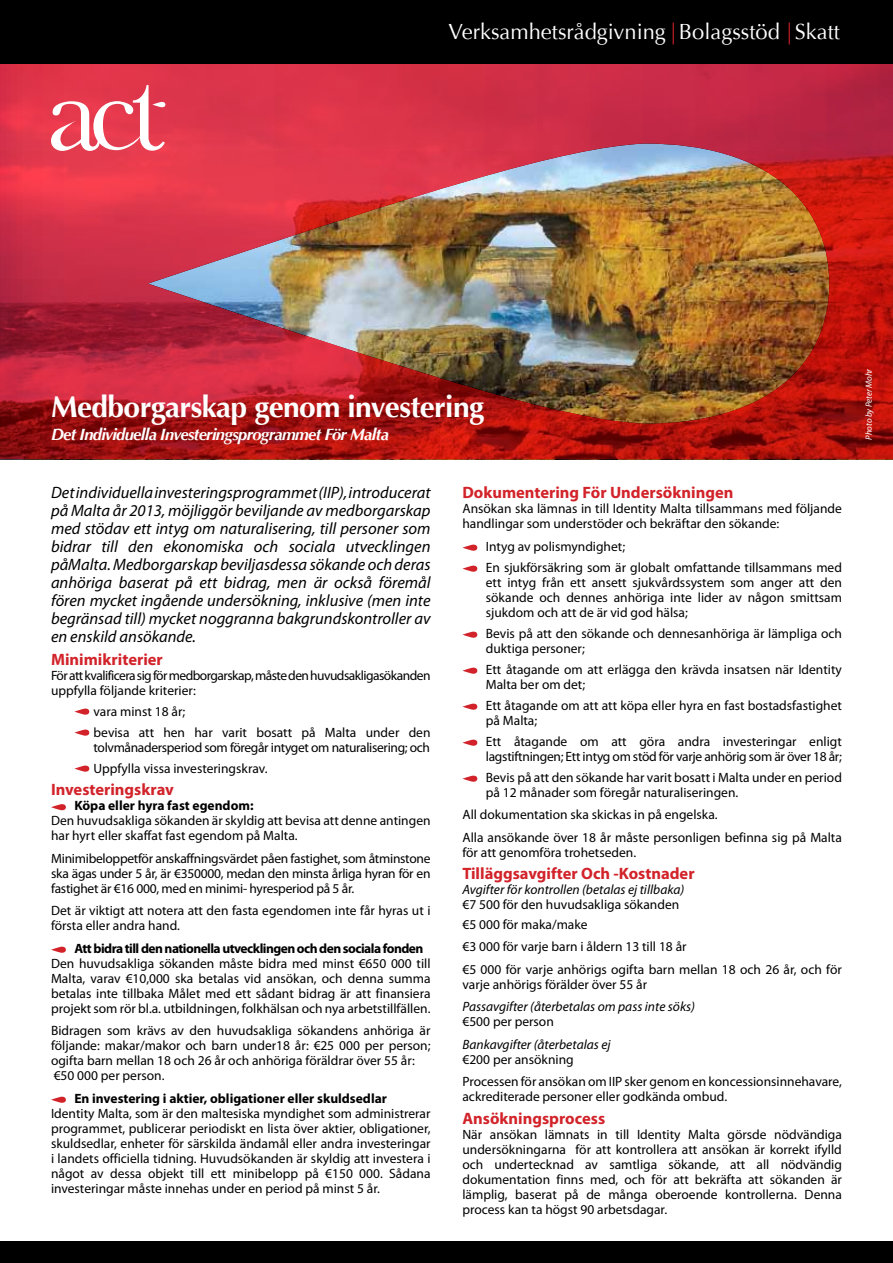
<style>
.page{position:relative;width:893px;height:1263px;background:#fff}
.page>*{position:absolute;margin:0;border:0;box-sizing:border-box;transform-origin:0 0}
.t1{font:700 30px "Optima";letter-spacing:-.02em;color:#fff}
.t2{font:21.9px "Optima";color:#fff}
.t3{font:italic 16.5px/18px "Myriad Pro";color:#000;text-align:justify}
.t4{font:700 16.5px "Myriad Pro";color:#d2232a}
.t5{font:italic 700 16.5px "Optima";letter-spacing:-.04em;color:#fff}
.t6{font:13.5px/15px "Myriad Pro";color:#000}
.t7{font:italic 13.5px "Myriad Pro";color:#000}
.t8{font:13.5px/15px "Myriad Pro";letter-spacing:-.02em;color:#000}
.t9{font:13.5px/15px "Myriad Pro";letter-spacing:-.04em;color:#000}
.t10{font:13.5px/21px "Myriad Pro";letter-spacing:-.025em;color:#000}
.t11{font:700 13.5px "Myriad Pro";letter-spacing:-.005em;color:#000}
.t12{font:700 13.5px "Myriad Pro";letter-spacing:-.04em;color:#000}
.t13{font:italic 9px "Myriad Pro";letter-spacing:-.01em;color:#fff}
.s1{color:#d2232a}
</style>
<div class="page">
<img style="left:0;top:64px;width:893px;height:395px">
<svg style="left:51px;top:85px;width:114px;height:66px"></svg>
<svg style="left:74px;top:708px;width:15px;height:7px"></svg>
<svg style="left:74px;top:729px;width:15px;height:7px"></svg>
<svg style="left:74px;top:765px;width:15px;height:7px"></svg>
<svg style="left:51px;top:804px;width:15px;height:6px"></svg>
<svg style="left:51px;top:947px;width:15px;height:6px"></svg>
<svg style="left:51px;top:1097px;width:15px;height:6px"></svg>
<svg style="left:462px;top:545px;width:15px;height:6px"></svg>
<svg style="left:462px;top:566px;width:15px;height:6px"></svg>
<svg style="left:462px;top:632px;width:15px;height:6px"></svg>
<svg style="left:462px;top:668px;width:15px;height:6px"></svg>
<svg style="left:462px;top:704px;width:15px;height:6px"></svg>
<svg style="left:462px;top:740px;width:15px;height:6px"></svg>
<svg style="left:462px;top:776px;width:15px;height:6px"></svg>
<div style="left:0;top:0;width:893px;height:64px;background:#000"></div>
<div style="left:0;top:1242px;width:893px;height:21px;background:#000"></div>
<h2 class="t2" style="left:448px;top:19px;width:393px">Verksamhetsrådgivning <span class="s1">|</span> Bolagsstöd <span class="s1">|</span> Skatt</h2>
<h1 class="t1" style="left:51px;top:389px;width:435px">Medborgarskap genom investering</h1>
<p class="t5" style="left:51px;top:424px;width:339px">Det Individuella Investeringsprogrammet För Malta</p>
<p class="t3" style="left:51px;top:483px;width:381px">Det individuella investeringsprogrammet (IIP), introducerat på Malta år 2013, möjliggör beviljande av medborgarskap med stödav ett intyg om naturalisering, till personer som bidrar till den ekonomiska och sociala utvecklingen påMalta. Medborgarskap beviljasdessa sökande och deras anhöriga baserat på ett bidrag, men är också föremål fören mycket ingående undersökning, inklusive (men inte begränsad till) mycket noggranna bakgrundskontroller av en enskild ansökande.</p>
<p class="t4" style="left:51px;top:648px;width:113px">Minimikriterier</p>
<p class="t9" style="left:51px;top:667px;width:381px">För att kvalificera sig för medborgarskap, måste den huvudsakligasökanden uppfylla följande kriterier:</p>
<p class="t6" style="left:94px;top:700px;width:338px;line-height:21px">vara minst 18 år;<br>bevisa att hen har varit bosatt på Malta under den</p>
<p class="t10" style="left:94px;top:736px;width:338px">tolvmånadersperiod som föregår intyget om naturalisering; och<br>Uppfylla vissa investeringskrav.</p>
<p class="t4" style="left:51px;top:779px;width:124px">Investeringskrav</p>
<p class="t11" style="left:74px;top:797px;width:181px">Köpa eller hyra fast egendom:</p>
<p class="t6" style="left:51px;top:813px;width:381px">Den huvudsakliga sökanden är skyldig att bevisa att denne antingen har hyrt eller skaffat fast egendom på Malta.</p>
<p class="t6" style="left:51px;top:850px;width:381px;text-align:justify">Minimibeloppetför anskaffningsvärdet påen fastighet, som åtminstone ska ägas under 5 år, är €350000, medan den minsta årliga hyran för en fastighet är €16 000, med en minimi- hyresperiod på 5 år.</p>
<p class="t6" style="left:51px;top:903px;width:381px">Det är viktigt att notera att den fasta egendomen inte får hyras ut i första eller andra hand.</p>
<p class="t12" style="left:74px;top:939px;width:350px">Att bidra till den nationella utvecklingen och den sociala fonden</p>
<p class="t6" style="left:51px;top:955px;width:381px;text-align:justify">Den huvudsakliga sökanden måste bidra med minst €650 000 till Malta, varav €10,000 ska betalas vid ansökan, och denna summa betalas inte tillbaka Målet med ett sådant bidrag är att finansiera projekt som rör bl.a. utbildningen, folkhälsan och nya arbetstillfällen.</p>
<p class="t6" style="left:51px;top:1023px;width:381px">Bidragen som krävs av den huvudsakliga sökandens anhöriga är följande: makar/makor och barn under18 år: €25 000 per person; ogifta barn mellan 18 och 26 år och anhöriga föräldrar över 55 år: €50 000 per person.</p>
<p class="t11" style="left:74px;top:1089px;width:314px">En investering i aktier, obligationer eller skuldsedlar</p>
<p class="t6" style="left:51px;top:1105px;width:381px;text-align:justify">Identity Malta, som är den maltesiska myndighet som administrerar programmet, publicerar periodiskt en lista över aktier, obligationer, skuldsedlar, enheter för särskilda ändamål eller andra investeringar i landets officiella tidning. Huvudsökanden är skyldig att investera i något av dessa objekt till ett minibelopp på €150 000. Sådana investeringar måste innehas under en period på minst 5 år.</p>
<p class="t4" style="left:462px;top:482px;width:272px">Dokumentering För Undersökningen</p>
<p class="t6" style="left:462px;top:501px;width:381px">Ansökan ska lämnas in till Identity Malta tillsammans med följande handlingar som understöder och bekräftar den sökande:</p>
<p class="t6" style="left:486px;top:535px;width:358px;line-height:21px">Intyg av polismyndighet;<br>En sjukförsäkring som är globalt omfattande tillsammans med</p>
<p class="t6" style="left:486px;top:574px;width:358px;text-align:justify">ett intyg från ett ansett sjukvårdssystem som anger att den sökande och dennes anhöriga inte lider av någon smittsam sjukdom och att de är vid god hälsa;</p>
<p class="t6" style="left:486px;top:625px;width:358px">Bevis på att den sökande och dennesanhöriga är lämpliga och duktiga personer;</p>
<p class="t6" style="left:486px;top:661px;width:358px">Ett åtagande om att erlägga den krävda insatsen när Identity<br>Malta ber om det;</p>
<p class="t6" style="left:486px;top:697px;width:358px">Ett åtagande om att att köpa eller hyra en fast bostadsfastighet på Malta;</p>
<p class="t8" style="left:486px;top:733px;width:358px">Ett åtagande om att göra andra investeringar enligt lagstiftningen; Ett intyg om stöd för varje anhörig som är över 18 år;</p>
<p class="t6" style="left:486px;top:769px;width:358px">Bevis på att den sökande har varit bosatt i Malta under en period på 12 månader som föregår naturaliseringen.</p>
<p class="t6" style="left:462px;top:803px;width:381px;line-height:22.5px">All dokumentation ska skickas in på engelska.<br>Alla ansökande över 18 år måste personligen befinna sig på Malta</p>
<p class="t6" style="left:462px;top:844px;width:175px">för att genomföra trohetseden.</p>
<p class="t4" style="left:462px;top:863px;width:234px">Tilläggsavgifter Och -Kostnader</p>
<p class="t7" style="left:462px;top:881px;width:223px">Avgifter för kontrollen (betalas ej tillbaka)</p>
<p class="t6" style="left:462px;top:895px;width:218px;line-height:19.5px">€7 500 för den huvudsakliga sökanden €5 000 för maka/make</p>
<p class="t6" style="left:462px;top:935px;width:381px;line-height:22.5px">€3 000 för varje barn i åldern 13 till 18 år<br>€5 000 för varje anhörigs ogifta barn mellan 18 och 26 år, och för</p>
<p class="t6" style="left:462px;top:976px;width:186px">varje anhörigs förälder över 55 år</p>
<p class="t7" style="left:462px;top:998px;width:234px">Passavgifter (återbetalas om pass inte söks)</p>
<p class="t6" style="left:462px;top:1014px;width:93px">€500 per person</p>
<p class="t7" style="left:462px;top:1036px;width:150px">Bankavgifter (återbetalas ej</p>
<p class="t6" style="left:462px;top:1048px;width:381px;line-height:22.5px">€200 per ansökning<br>Processen för ansökan om IIP sker genom en koncessionsinnehavare,</p>
<p class="t6" style="left:462px;top:1089px;width:266px">ackrediterade personer eller godkända ombud.</p>
<p class="t4" style="left:462px;top:1107px;width:144px">Ansökningsprocess</p>
<p class="t6" style="left:462px;top:1126px;width:381px;text-align:justify">När ansökan lämnats in till Identity Malta görsde nödvändiga undersökningarna för att kontrollera att ansökan är korrekt ifylld och undertecknad av samtliga sökande, att all nödvändig dokumentation finns med, och för att bekräfta att sökanden är lämplig, baserat på de många oberoende kontrollerna. Denna process kan ta högst 90 arbetsdagar.</p>
<p class="t13" style="left:863px;top:440px;width:73px;rotate:-90deg">Photo by Peter Mohr</p>
</div>
